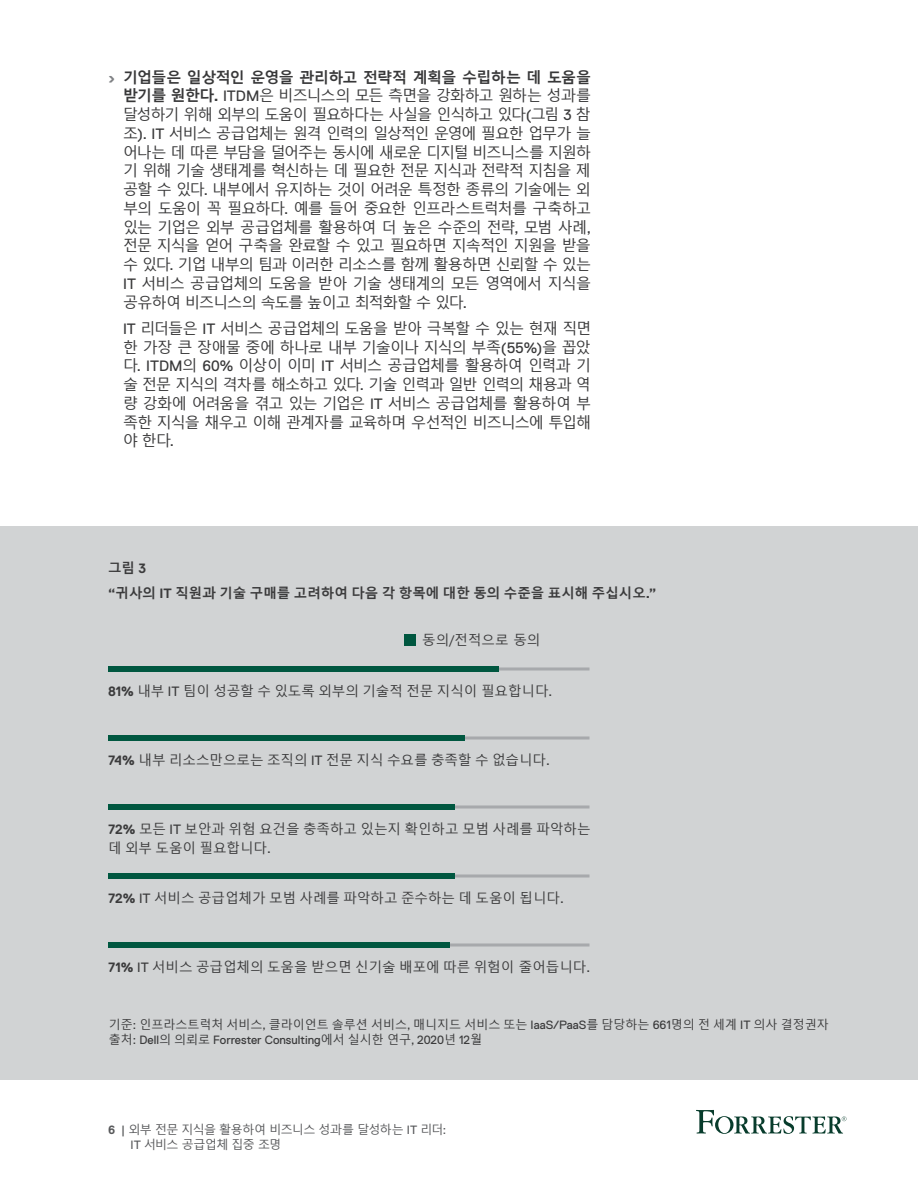
<style>
.page{position:relative;width:918px;height:1188px;background:#fff}
.page>*{position:absolute;margin:0;border:0;box-sizing:border-box;transform-origin:0 0}
.BulletText{font:15px/18.8px "Malgun Gothic";letter-spacing:-.06em;color:#383839;text-align:justify}
.t1{font:13.5px/18.8px "Malgun Gothic";color:#3b3b3c}
.t2{font:700 13.5px/25.5px "Malgun Gothic";color:#3b3b3c}
.t3{font:12px/15px "Malgun Gothic";color:#3b3b3c}
.t4{font:12px/15px "Malgun Gothic";letter-spacing:-.055em;color:#57585a}
.s1{font-family:"Dell Replica";font-weight:700;color:#808285}
.s2{font-weight:700}
.s3{font-family:"Dell Replica";font-weight:700}
.s4{font-family:"Dell Replica"}
</style>
<div class="page">
<svg style="left:696px;top:1110px;width:150px;height:24px"></svg>
<div style="left:0;top:526px;width:918px;height:554px;background:#d1d3d4"></div>
<hr style="left:108px;top:668px;width:482px;height:2px;background:#a7a9ac">
<div style="left:108px;top:666px;width:390px;height:6px;background:#005740"></div>
<hr style="left:108px;top:736px;width:482px;height:4px;background:#b1b3b5">
<div style="left:108px;top:735px;width:356px;height:6px;background:#005740"></div>
<hr style="left:108px;top:806px;width:482px;height:2px;background:#a7a9ac">
<div style="left:108px;top:804px;width:347px;height:6px;background:#005740"></div>
<svg style="left:455px;top:874px;width:135px;height:4px"></svg>
<div style="left:108px;top:873px;width:347px;height:6px;background:#005740"></div>
<hr style="left:108px;top:944px;width:482px;height:2px;background:#a7a9ac">
<div style="left:108px;top:942px;width:342px;height:6px;background:#005740"></div>
<div style="left:404px;top:634px;width:12px;height:12px;background:#005740"></div>
<p class="BulletText" style="left:123px;top:68px;width:470px;text-indent:-15px"><span class="s1">›</span> <span class="s2">기업들은 일상적인 운영을 관리하고 전략적 계획을 수립하는 데 도움을 받기를 원한다</span><span class="s3">.</span> <span class="s4">ITDM</span>은 비즈니스의 모든 측면을 강화하고 원하는 성과를 달성하기 위해 외부의 도움이 필요하다는 사실을 인식하고 있다<span class="s4">(</span>그림 <span class="s4">3</span> 참 조<span class="s4">). IT</span> 서비스 공급업체는 원격 인력의 일상적인 운영에 필요한 업무가 늘 어나는 데 따른 부담을 덜어주는 동시에 새로운 디지털 비즈니스를 지원하 기 위해 기술 생태계를 혁신하는 데 필요한 전문 지식과 전략적 지침을 제 공할 수 있다<span class="s4">.</span> 내부에서 유지하는 것이 어려운 특정한 종류의 기술에는 외 부의 도움이 꼭 필요하다<span class="s4">.</span> 예를 들어 중요한 인프라스트럭처를 구축하고 있는 기업은 외부 공급업체를 활용하여 더 높은 수준의 전략<span class="s4">,</span> 모범 사례<span class="s4">, </span>전문 지식을 얻어 구축을 완료할 수 있고 필요하면 지속적인 지원을 받을 수 있다<span class="s4">.</span> 기업 내부의 팀과 이러한 리소스를 함께 활용하면 신뢰할 수 있는 <span class="s4">IT</span> 서비스 공급업체의 도움을 받아 기술 생태계의 모든 영역에서 지식을 공유하여 비즈니스의 속도를 높이고 최적화할 수 있다<span class="s4">.</span></p>
<p class="BulletText" style="left:123px;top:319px;width:470px"><span class="s4">IT</span> 리더들은 <span class="s4">IT</span> 서비스 공급업체의 도움을 받아 극복할 수 있는 현재 직면 한 가장 큰 장애물 중에 하나로 내부 기술이나 지식의 부족<span class="s4">(55%)</span>을 꼽았 다<span class="s4">. ITDM</span>의 <span class="s4">60%</span> 이상이 이미 <span class="s4">IT</span> 서비스 공급업체를 활용하여 인력과 기 술 전문 지식의 격차를 해소하고 있다<span class="s4">.</span> 기술 인력과 일반 인력의 채용과 역 량 강화에 어려움을 겪고 있는 기업은 <span class="s4">IT</span> 서비스 공급업체를 활용하여 부 족한 지식을 채우고 이해 관계자를 교육하며 우선적인 비즈니스에 투입해 야 한다<span class="s4">.</span></p>
<p class="t2" style="left:108px;top:555px;width:550px">그림 <span class="s4">3<br>“</span>귀사의 <span class="s4">IT</span> 직원과 기술 구매를 고려하여 다음 각 항목에 대한 동의 수준을 표시해 주십시오<span class="s4">.”</span></p>
<p class="t1" style="left:422px;top:631px;width:120px">동의/전적으로 동의</p>
<p class="t1" style="left:108px;top:682px;width:446px"><span class="s3">81%</span> 내부 <span class="s4">IT</span> 팀이 성공할 수 있도록 외부의 기술적 전문 지식이 필요합니다<span class="s4">.</span></p>
<p class="t1" style="left:108px;top:751px;width:443px"><span class="s3">74%</span> 내부 리소스만으로는 조직의 <span class="s4">IT</span> 전문 지식 수요를 충족할 수 없습니다<span class="s4">.</span></p>
<p class="t1" style="left:108px;top:820px;width:484px"><span class="s3">72%</span> 모든 <span class="s4">IT</span> 보안과 위험 요건을 충족하고 있는지 확인하고 모범 사례를 파악하는 데 외부 도움이 필요합니다<span class="s4">.</span></p>
<p class="t1" style="left:108px;top:889px;width:457px"><span class="s3">72%</span> <span class="s4">IT</span> 서비스 공급업체가 모범 사례를 파악하고 준수하는 데 도움이 됩니다<span class="s4">.</span></p>
<p class="t1" style="left:108px;top:958px;width:484px"><span class="s3">71%</span> <span class="s4">IT</span> 서비스 공급업체의 도움을 받으면 신기술 배포에 따른 위험이 줄어듭니다<span class="s4">.</span></p>
<p class="t3" style="left:109px;top:1018px;width:721px">기준<span class="s4">:</span> 인프라스트럭처 서비스<span class="s4">,</span> 클라이언트 솔루션 서비스<span class="s4">,</span> 매니지드 서비스 또는 <span class="s4">IaaS/PaaS</span>를 담당하는 <span class="s4">661</span>명의 전 세계 <span class="s4">IT</span> 의사 결정권자 출처<span class="s4">: Dell</span>의 의뢰로 <span class="s4">Forrester Consulting</span>에서 실시한 연구<span class="s4">, 2020</span>년 <span class="s4">12</span>월</p>
<p class="t4" style="left:130px;top:1122px;width:317px;text-indent:-22px"><span class="s3">6</span> <span class="s4">|</span> 외부 전문 지식을 활용하여 비즈니스 성과를 달성하는 <span class="s4">IT</span> 리더<span class="s4">:<br>IT</span> 서비스 공급업체 집중 조명</p>
</div>
